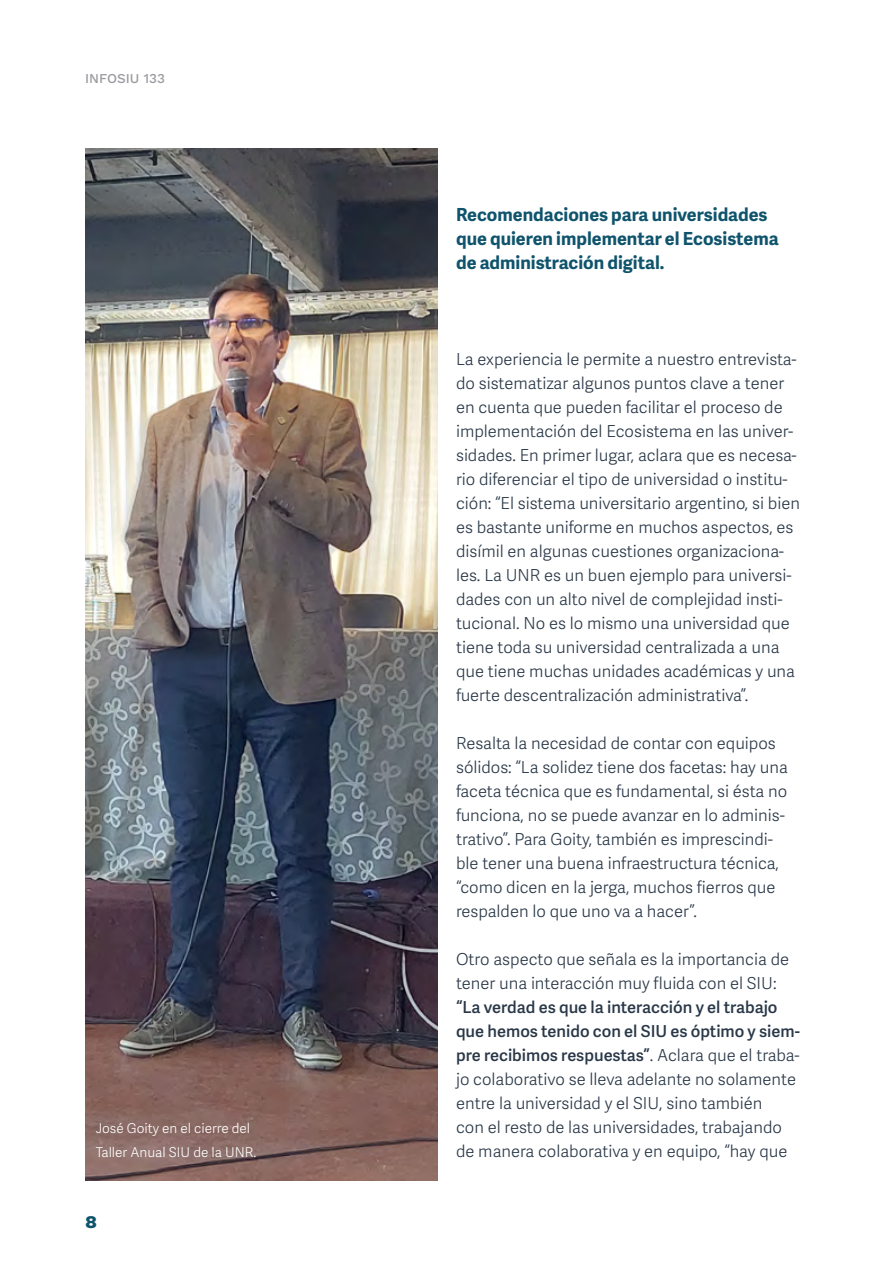
<style>
.page{position:relative;width:893px;height:1263px;background:#fff}
.page>*{position:absolute;margin:0;border:0;box-sizing:border-box;transform-origin:0 0}
.t1{font:700 21px "Work Sans";color:#0f546c}
.t2{font:700 18px/24px "Adelle Sans";color:#0f546c}
.t3{font:16.5px/24px "Adelle Sans Lt";color:#293747}
.t4{font:16.5px/24px "Adelle Sans Sb";color:#293747}
.t5{font:13.5px/24px "Adelle Sans Lt";color:#fff}
.t6{font:500 13.5px "Work Sans";color:#9a999f}
.s1{font-family:"Adelle Sans Lt"}
</style>
<div class="page">
<img style="left:85px;top:149px;width:352px;height:1032px">
<p class="t6" style="left:85px;top:68px;width:81px">INFOSIU 133</p>
<p class="t5" style="left:96px;top:1116px;width:162px">José Goity en el cierre del<br>Taller Anual SIU de la UNR.</p>
<p class="t1" style="left:85px;top:1205px;width:14px">8</p>
<p class="t2" style="left:456px;top:202px;width:324px">Recomendaciones para universidades que quieren implementar el Ecosistema de administración digital.</p>
<p class="t3" style="left:456px;top:346px;width:345px">La experiencia le permite a nuestro entrevista&shy;do sistematizar algunos puntos clave a tener en cuenta que pueden facilitar el proceso de implementación del Ecosistema en las univer&shy;sidades. En primer lugar, aclara que es necesa&shy;rio diferenciar el tipo de universidad o institu&shy;ción: “El sistema universitario argentino, si bien es bastante uniforme en muchos aspectos, es disímil en algunas cuestiones organizaciona&shy;les. La UNR es un buen ejemplo para universi&shy;dades con un alto nivel de complejidad insti&shy;tucional. No es lo mismo una universidad que tiene toda su universidad centralizada a una que tiene muchas unidades académicas y una fuerte descentralización administrativa”.</p>
<p class="t3" style="left:456px;top:731px;width:333px">Resalta la necesidad de contar con equipos sólidos: “La solidez tiene dos facetas: hay una faceta técnica que es fundamental, si ésta no funciona, no se puede avanzar en lo adminis&shy;trativo”. Para Goity, también es imprescindi&shy;ble tener una buena infraestructura técnica, “como dicen en la jerga, muchos fierros que respalden lo que uno va a hacer”.</p>
<p class="t3" style="left:456px;top:947px;width:335px">Otro aspecto que señala es la importancia de tener una interacción muy fluida con el SIU:</p>
<p class="t4" style="left:456px;top:994px;width:345px">“La verdad es que la interacción y el trabajo que hemos tenido con el SIU es óptimo y siem&shy;pre recibimos respuestas”<span class="s1">. Aclara que el traba-</span></p>
<p class="t3" style="left:456px;top:1067px;width:341px">jo colaborativo se lleva adelante no solamente entre la universidad y el SIU, sino también<br>con el resto de las universidades, trabajando de manera colaborativa y en equipo, “hay que</p>
</div>
